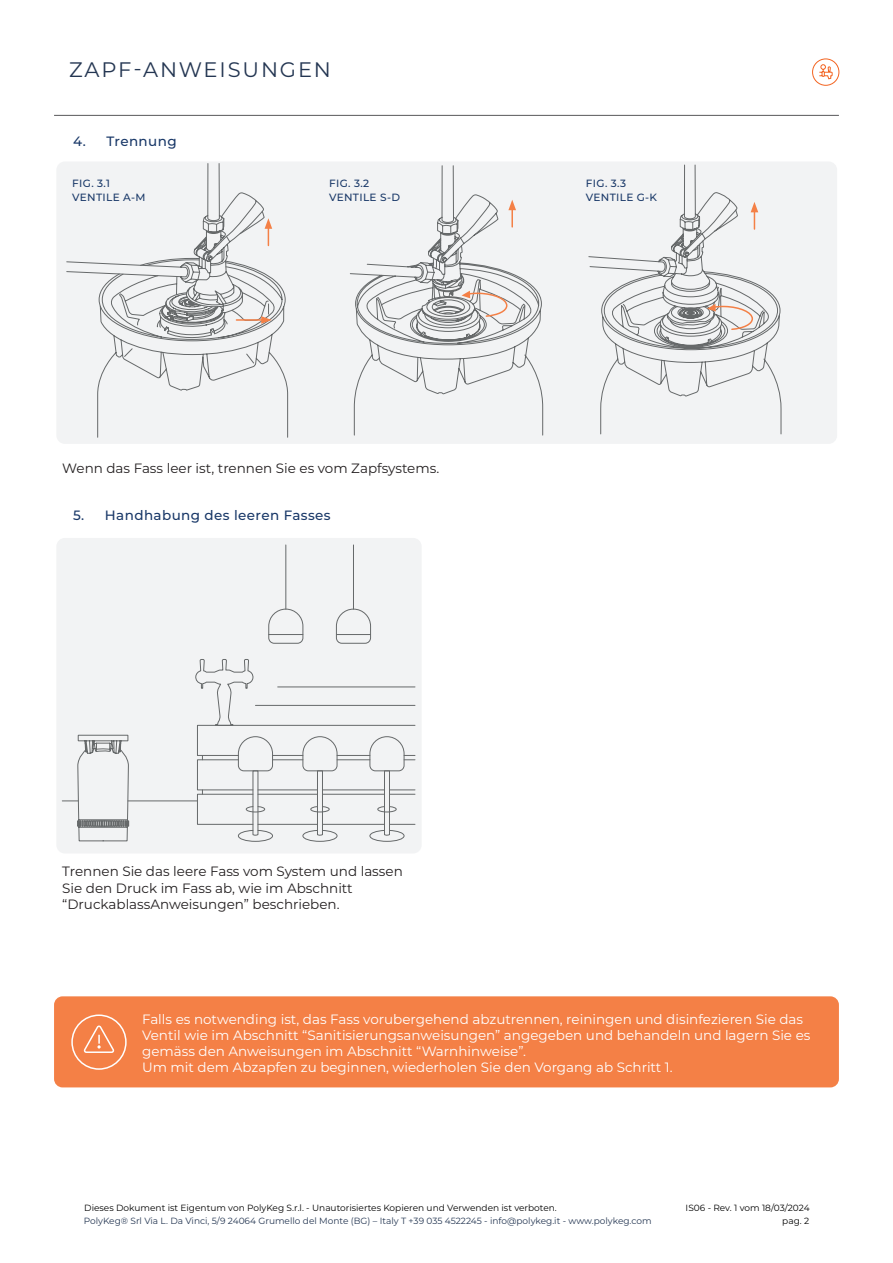
<style>
.page{position:relative;width:893px;height:1263px;background:#fff}
.page>*{position:absolute;margin:0;border:0;box-sizing:border-box;transform-origin:0 0}
.t1{font:21px "Montserrat";letter-spacing:.09em;color:#243652}
.t2{font:13.5px/16.2px "Montserrat";color:#fff}
.t3{font:13.5px/16.2px "Montserrat";color:#231f20}
.t4{font:500 13.5px "Montserrat";letter-spacing:.03em;color:#193868}
.t5{font:500 10.5px/13.5px "Montserrat";letter-spacing:.03em;color:#193868}
.t6{font:9px "Montserrat";color:#000001}
.t7{font:9px "Montserrat";color:#243652}
</style>
<div class="page">
<div style="left:54px;top:996px;width:785px;height:91px;background:#f48046;border-radius:9px"></div>
<div style="left:71px;top:1014px;width:56px;height:56px;border:2px solid #fff;border-radius:50%"></div>
<svg style="left:83px;top:1025px;width:31px;height:28px"></svg>
<hr style="left:54px;top:115px;width:785px;height:1px;background:#57585a">
<div style="left:812px;top:59px;width:27px;height:27px;border:1px solid #f36421;border-radius:50%"></div>
<svg style="left:819px;top:64px;width:14px;height:16px"></svg>
<div style="left:56px;top:161px;width:781px;height:283px;background:#f2f3f4;border-radius:9px"></div>
<svg style="left:350px;top:165px;width:193px;height:271px"></svg>
<svg style="left:588px;top:164px;width:194px;height:271px"></svg>
<svg style="left:66px;top:163px;width:222px;height:275px"></svg>
<svg style="left:462px;top:291px;width:46px;height:27px"></svg>
<svg style="left:707px;top:304px;width:47px;height:27px"></svg>
<svg style="left:508px;top:200px;width:8px;height:27px"></svg>
<svg style="left:751px;top:202px;width:7px;height:27px"></svg>
<div style="left:56px;top:538px;width:366px;height:315px;background:#f2f3f4;border-radius:9px"></div>
<hr style="left:353px;top:545px;width:1px;height:64px;background:#66696a">
<hr style="left:285px;top:545px;width:1px;height:64px;background:#66696a">
<svg style="left:195px;top:608px;width:221px;height:234px"></svg>
<svg style="left:62px;top:734px;width:67px;height:108px"></svg>
<hr style="left:128px;top:800px;width:69px;height:1px;background:#66696a">
<h1 class="t1" style="left:69px;top:55px;width:263px">ZAPF-ANWEISUNGEN</h1>
<p class="t4" style="left:73px;top:131px;width:105px">4. Trennung</p>
<p class="t5" style="left:72px;top:176px;width:75px">FIG. 3.1<br>VENTILE A-M</p>
<p class="t5" style="left:329px;top:176px;width:72px">FIG. 3.2<br>VENTILE S-D</p>
<p class="t5" style="left:586px;top:176px;width:73px">FIG. 3.3<br>VENTILE G-K</p>
<p class="t3" style="left:62px;top:459px;width:378px">Wenn das Fass leer ist, trennen Sie es vom Zapfsystems.</p>
<p class="t4" style="left:73px;top:506px;width:259px">5. Handhabung des leeren Fasses</p>
<p class="t3" style="left:62px;top:863px;width:342px">Trennen Sie das leere Fass vom System und lassen<br>Sie den Druck im Fass ab, wie im Abschnitt “DruckablassAnweisungen” beschrieben.</p>
<p class="t2" style="left:142px;top:1010px;width:670px">Falls es notwending ist, das Fass vorubergehend abzutrennen, reiningen und disinfezieren Sie das Ventil wie im Abschnitt “Sanitisierungsanweisungen” angegeben und behandeln und lagern Sie es gemäss den Anweisungen im Abschnitt “Warnhinweise”.<br>Um mit dem Abzapfen zu beginnen, wiederholen Sie den Vorgang ab Schritt 1.</p>
<p class="t6" style="left:84px;top:1202px;width:474px">Dieses Dokument ist Eigentum von PolyKeg S.r.l. - Unautorisiertes Kopieren und Verwenden ist verboten.</p>
<p class="t6" style="left:686px;top:1202px;width:126px">IS06 - Rev. 1 vom 18/03/2024</p>
<p class="t7" style="left:84px;top:1214px;width:569px">PolyKeg® Srl Via L. Da Vinci, 5/9 24064 Grumello del Monte (BG) – Italy T +39 035 4522245 - info@polykeg.it - www.polykeg.com</p>
<p class="t6" style="left:782px;top:1214px;width:28px">pag. 2</p>
</div>
